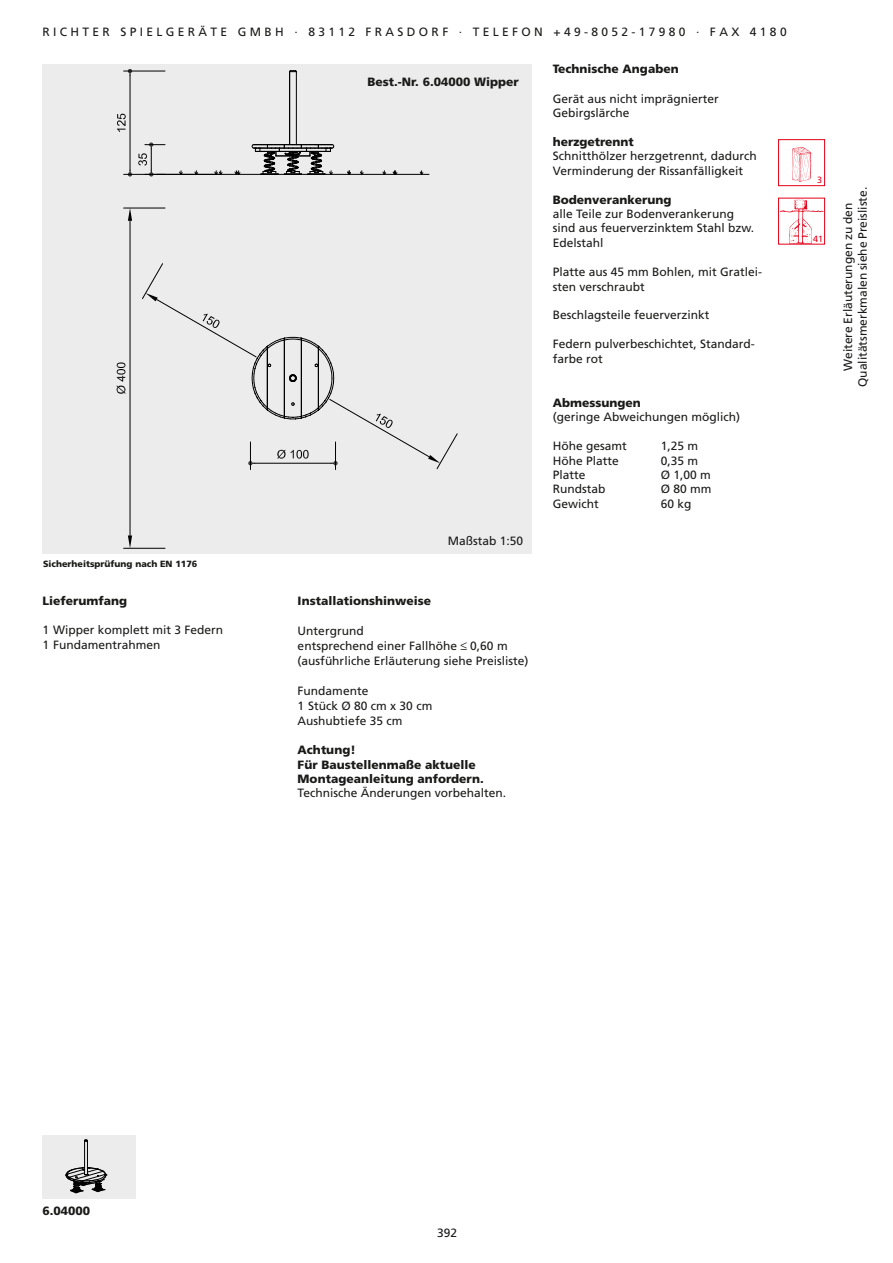
<style>
.page{position:relative;width:893px;height:1263px;background:#fff}
.page>*{position:absolute;margin:0;border:0;box-sizing:border-box;transform-origin:0 0}
.t1{font:12px/14.4px "Frutiger LT";color:#1a1a18}
.t2{font:900 12px/14.4px "Frutiger LT";color:#1a1a18}
.t3{font:900 9px "Frutiger LT";color:#1a1a18}
.t4{font:9px "Frutiger LT";color:#e30018}
.s1{font-family:"Script MT Bold"}
</style>
<div class="page">
<div style="left:778px;top:139px;width:47px;height:47px;border:1px solid #e30018"></div>
<img style="left:792px;top:147px;width:19px;height:35px">
<div style="left:778px;top:198px;width:47px;height:46px;border:1px solid #e30018"></div>
<img style="left:780px;top:199px;width:44px;height:45px">
<div style="left:43px;top:1135px;width:93px;height:64px;background:#ececed"></div>
<svg style="left:66px;top:1167px;width:41px;height:26px"></svg>
<hr style="left:87px;top:1140px;width:1px;height:34px;background:#000">
<hr style="left:84px;top:1140px;width:1px;height:34px;background:#000">
<div style="left:43px;top:64px;width:489px;height:489px;background:#ececed"></div>
<hr style="left:157px;top:174px;width:272px;height:1px;background:#000">
<svg style="left:178px;top:171px;width:5px;height:3px"></svg>
<svg style="left:194px;top:171px;width:5px;height:3px"></svg>
<svg style="left:359px;top:171px;width:5px;height:4px"></svg>
<svg style="left:419px;top:171px;width:5px;height:4px"></svg>
<svg style="left:382px;top:171px;width:16px;height:4px"></svg>
<svg style="left:234px;top:171px;width:7px;height:4px"></svg>
<svg style="left:214px;top:171px;width:9px;height:4px"></svg>
<svg style="left:251px;top:70px;width:84px;height:105px"></svg>
<svg style="left:347px;top:170px;width:5px;height:5px"></svg>
<svg style="left:138px;top:142px;width:27px;height:35px"></svg>
<hr style="left:124px;top:174px;width:97px;height:1px;background:#000">
<hr style="left:124px;top:71px;width:41px;height:1px;background:#000">
<hr style="left:130px;top:75px;width:1px;height:95px;background:#000">
<svg style="left:128px;top:170px;width:4px;height:7px"></svg>
<svg style="left:128px;top:69px;width:4px;height:6px"></svg>
<svg style="left:117px;top:114px;width:9px;height:18px"></svg>
<svg style="left:142px;top:263px;width:316px;height:207px"></svg>
<hr style="left:124px;top:208px;width:41px;height:1px;background:#000">
<hr style="left:124px;top:548px;width:41px;height:1px;background:#000">
<hr style="left:130px;top:221px;width:1px;height:314px;background:#000">
<svg style="left:128px;top:208px;width:4px;height:13px"></svg>
<svg style="left:128px;top:535px;width:4px;height:13px"></svg>
<svg style="left:116px;top:362px;width:10px;height:32px"></svg>
<p class="t1" style="left:43px;top:25px;width:746px">R I C H T E R S P I E L G E R Ä T E G M B H · 8 3 1 1 2 F R A S D O R F · T E L E F O N + 4 9 - 8 0 5 2 - 1 7 9 8 0 · F A X 4 1 8 0</p>
<p class="t3" style="left:43px;top:558px;width:156px">Sicherheitsprüfung nach EN 1176</p>
<p class="t2" style="left:43px;top:593px;width:86px">Lieferumfang</p>
<p class="t1" style="left:43px;top:623px;width:182px">1 Wipper komplett mit 3 Federn<br>1 Fundamentrahmen</p>
<p class="t2" style="left:367px;top:75px;width:153px">Best.-Nr. 6.04000 Wipper</p>
<p class="t1" style="left:448px;top:533px;width:77px">Maßstab 1:50</p>
<p class="t2" style="left:298px;top:593px;width:135px">Installationshinweise</p>
<p class="t1" style="left:298px;top:623px;width:232px;line-height:15px">Untergrund<br>entsprechend einer Fallhöhe <span class="s1">≤</span> 0,60 m (ausführliche Erläuterung siehe Preisliste)</p>
<p class="t1" style="left:298px;top:683px;width:136px;line-height:15px">Fundamente<br>1 Stück Ø 80 cm x 30 cm<br>Aushubtiefe 35 cm</p>
<p class="t2" style="left:298px;top:743px;width:188px">Achtung!<br>Für Baustellenmaße aktuelle<br>Montageanleitung anfordern.</p>
<p class="t1" style="left:298px;top:786px;width:210px">Technische Änderungen vorbehalten.</p>
<p class="t2" style="left:553px;top:62px;width:127px">Technische Angaben</p>
<p class="t1" style="left:553px;top:91px;width:168px">Gerät aus nicht imprägnierter<br>Gebirgslärche</p>
<p class="t2" style="left:553px;top:134px;width:83px">herzgetrennt</p>
<p class="t1" style="left:553px;top:149px;width:206px">Schnitthölzer herzgetrennt, dadurch<br>Verminderung der Rissanfälligkeit</p>
<p class="t2" style="left:553px;top:192px;width:120px">Bodenverankerung</p>
<p class="t1" style="left:553px;top:207px;width:203px">alle Teile zur Bodenverankerung sind aus feuerverzinktem Stahl bzw.<br>Edelstahl</p>
<p class="t1" style="left:553px;top:265px;width:211px">Platte aus 45 mm Bohlen, mit Gratlei&shy;sten verschraubt</p>
<p class="t1" style="left:553px;top:308px;width:158px">Beschlagsteile feuerverzinkt</p>
<p class="t1" style="left:553px;top:337px;width:204px">Federn pulverbeschichtet, Standard&shy;farbe rot</p>
<p class="t2" style="left:553px;top:395px;width:90px">Abmessungen</p>
<p class="t1" style="left:553px;top:410px;width:189px">(geringe Abweichungen möglich)</p>
<p class="t1" style="left:553px;top:439px;width:76px">Höhe gesamt</p>
<p class="t1" style="left:661px;top:439px;width:39px">1,25 m</p>
<p class="t1" style="left:553px;top:453px;width:68px">Höhe Platte</p>
<p class="t1" style="left:661px;top:453px;width:39px">0,35 m</p>
<p class="t1" style="left:553px;top:468px;width:34px">Platte</p>
<p class="t1" style="left:661px;top:468px;width:52px">Ø 1,00 m</p>
<p class="t1" style="left:553px;top:482px;width:54px">Rundstab</p>
<p class="t1" style="left:661px;top:482px;width:52px">Ø 80 mm</p>
<p class="t1" style="left:553px;top:496px;width:47px">Gewicht</p>
<p class="t1" style="left:661px;top:496px;width:32px">60 kg</p>
<p class="t4" style="left:817px;top:175px;width:7px">3</p>
<p class="t4" style="left:813px;top:234px;width:12px">41</p>
<p class="t1" style="left:841px;top:387px;width:202px;text-align:center;rotate:-90deg">Weitere Erläuterungen zu den<br>Qualitätsmerkmalen siehe Preisliste.</p>
<p class="t2" style="left:43px;top:1203px;width:49px">6.04000</p>
<p class="t1" style="left:437px;top:1226px;width:22px">392</p>
</div>
